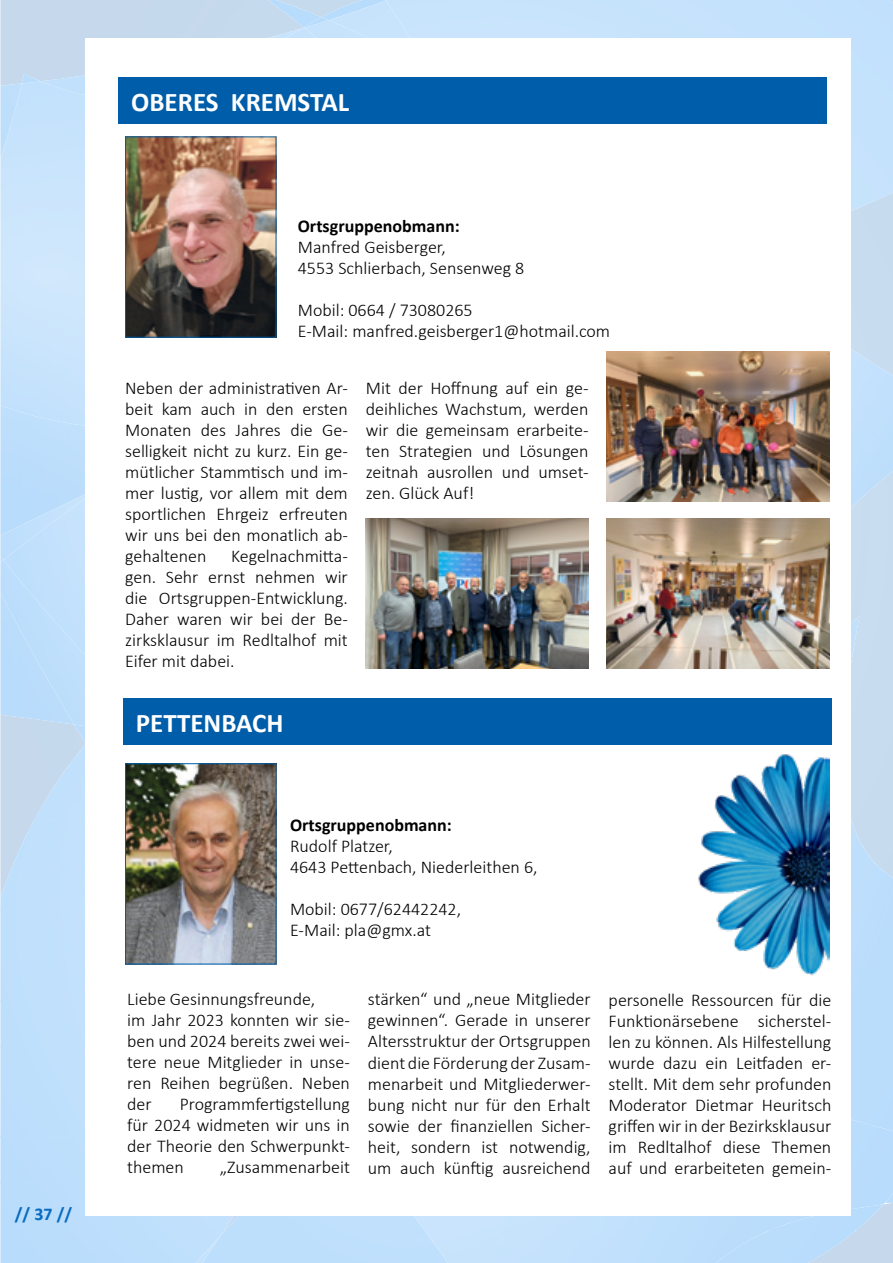
<style>
.page{position:relative;width:893px;height:1263px;background:#fff}
.page>*{position:absolute;margin:0;border:0;box-sizing:border-box;transform-origin:0 0}
.t1{font:700 27px "Calibri";color:#fff}
.t2{font:300 18px/21px "Calibri";color:#000;text-align:justify}
.t3{font:700 18px "Calibri";color:#000}
.t4{font:700 18px "Calibri";color:#005da9}
</style>
<div class="page">
<img style="left:44px;top:747px;width:41px;height:71px">
<div style="left:0;top:1047px;width:85px;height:89px;background:#bedffc"></div>
<div style="left:0;top:1136px;width:85px;height:46px;background:#bcdefc"></div>
<div style="left:0;top:1001px;width:85px;height:46px;background:#c0e0fc"></div>
<div style="left:0;top:1182px;width:195px;height:81px;background:#bcddfc"></div>
<div style="left:0;top:911px;width:85px;height:90px;background:#c1e0fc"></div>
<div style="left:0;top:864px;width:85px;height:47px;background:#c1e0fc"></div>
<img style="left:13px;top:818px;width:72px;height:48px">
<img style="left:34px;top:800px;width:11px;height:20px">
<img style="left:851px;top:789px;width:42px;height:90px">
<div style="left:195px;top:1216px;width:142px;height:47px;background:#bedffc"></div>
<img style="left:186px;top:1235px;width:35px;height:28px">
<img style="left:851px;top:264px;width:42px;height:484px">
<img style="left:74px;top:728px;width:11px;height:16px">
<img style="left:337px;top:966px;width:556px;height:297px">
<div style="left:0;top:560px;width:85px;height:168px;background:#bedefc"></div>
<img style="left:0;top:0;width:386px;height:487px">
<img style="left:0;top:28px;width:304px;height:404px">
<img style="left:329px;top:1px;width:92px;height:19px">
<img style="left:304px;top:17px;width:25px;height:3px">
<div style="left:304px;top:20px;width:127px;height:18px;background:#c8e3fc"></div>
<div style="left:0;top:487px;width:85px;height:73px;background:#c0e0fc"></div>
<svg style="left:0;top:556px;width:3px;height:6px"></svg>
<div style="left:85px;top:38px;width:765px;height:1178px;background:#fff"></div>
<img style="left:366px;top:518px;width:222px;height:151px">
<div style="left:118px;top:78px;width:709px;height:46px;background:#005da9"></div>
<img style="left:127px;top:139px;width:147px;height:197px">
<div style="left:125px;top:137px;width:151px;height:201px;border:1px solid #005da9"></div>
<img style="left:607px;top:351px;width:222px;height:150px">
<img style="left:607px;top:518px;width:222px;height:151px">
<div style="left:123px;top:698px;width:708px;height:46px;background:#005da9"></div>
<img style="left:127px;top:765px;width:147px;height:197px">
<div style="left:125px;top:763px;width:151px;height:201px;border:1px solid #005da9"></div>
<img style="left:698px;top:754px;width:131px;height:222px">
<p class="t4" style="left:15px;top:1201px;width:59px">// 37 //</p>
<h1 class="t1" style="left:131px;top:83px;width:219px">OBERES KREMSTAL</h1>
<p class="t3" style="left:298px;top:213px;width:163px">Ortsgruppenobmann:</p>
<p class="t2" style="left:298px;top:236px;width:228px">Manfred Geisberger,<br>4553 Schlierbach, Sensenweg 8</p>
<p class="t2" style="left:298px;top:299px;width:314px">Mobil: 0664 / 73080265<br>E-Mail: manfred.geisberger1@hotmail.com</p>
<p class="t2" style="left:125px;top:377px;width:224px">Neben der administrativen Ar&shy;beit kam auch in den ersten Monaten des Jahres die Ge&shy;selligkeit nicht zu kurz. Ein ge&shy;mütlicher Stammtisch und im&shy;mer lustig, vor allem mit dem sportlichen Ehrgeiz erfreuten wir uns bei den monatlich ab&shy;gehaltenen</p>
<p class="t2" style="left:125px;top:545px;width:224px;text-indent:106px">Kegelnachmitta&shy;gen. Sehr ernst nehmen wir die Ortsgruppen-Entwicklung.<br>Daher waren wir bei der Be&shy;zirksklausur im Redltalhof mit Eifer mit dabei.</p>
<p class="t2" style="left:366px;top:377px;width:224px">Mit der Hoffnung auf ein ge&shy;deihliches Wachstum, werden wir die gemeinsam erarbeite&shy;ten Strategien und Lösungen zeitnah ausrollen und umset&shy;zen. Glück Auf!</p>
<h1 class="t1" style="left:136px;top:703px;width:149px">PETTENBACH</h1>
<p class="t3" style="left:290px;top:812px;width:163px">Ortsgruppenobmann:</p>
<p class="t2" style="left:290px;top:835px;width:249px">Rudolf Platzer,<br>4643 Pettenbach, Niederleithen 6,</p>
<p class="t2" style="left:290px;top:898px;width:173px">Mobil: 0677/62442242,<br>E-Mail: pla@gmx.at</p>
<p class="t2" style="left:127px;top:989px;width:224px;text-align:left">Liebe Gesinnungsfreunde,<br>im Jahr 2023 konnten wir sie&shy;ben und 2024 bereits zwei wei&shy;tere neue Mitglieder in unse&shy;ren Reihen begrüßen. Neben der</p>
<p class="t2" style="left:127px;top:1094px;width:224px;text-indent:53px">Programmfertigstellung für 2024 widmeten wir uns in der Theorie den Schwerpunkt&shy;themen</p>
<p class="t2" style="left:220px;top:1157px;width:132px">„Zusammenarbeit</p>
<p class="t2" style="left:368px;top:989px;width:224px">stärken“ und „neue Mitglieder gewinnen“. Gerade in unserer Altersstruktur der Ortsgruppen dient die Förderung der Zusam&shy;menarbeit und Mitgliederwer&shy;bung nicht nur für den Erhalt sowie der finanziellen Sicher&shy;heit, sondern ist notwendig, um auch künftig ausreichend</p>
<p class="t2" style="left:609px;top:989px;width:224px">personelle Ressourcen für die Funktionärsebene sicherstel&shy;len zu können. Als Hilfestellung wurde dazu ein Leitfaden er&shy;stellt. Mit dem sehr profunden Moderator Dietmar Heuritsch griffen wir in der Bezirksklausur im Redltalhof diese Themen auf und erarbeiteten gemein-</p>
</div>
